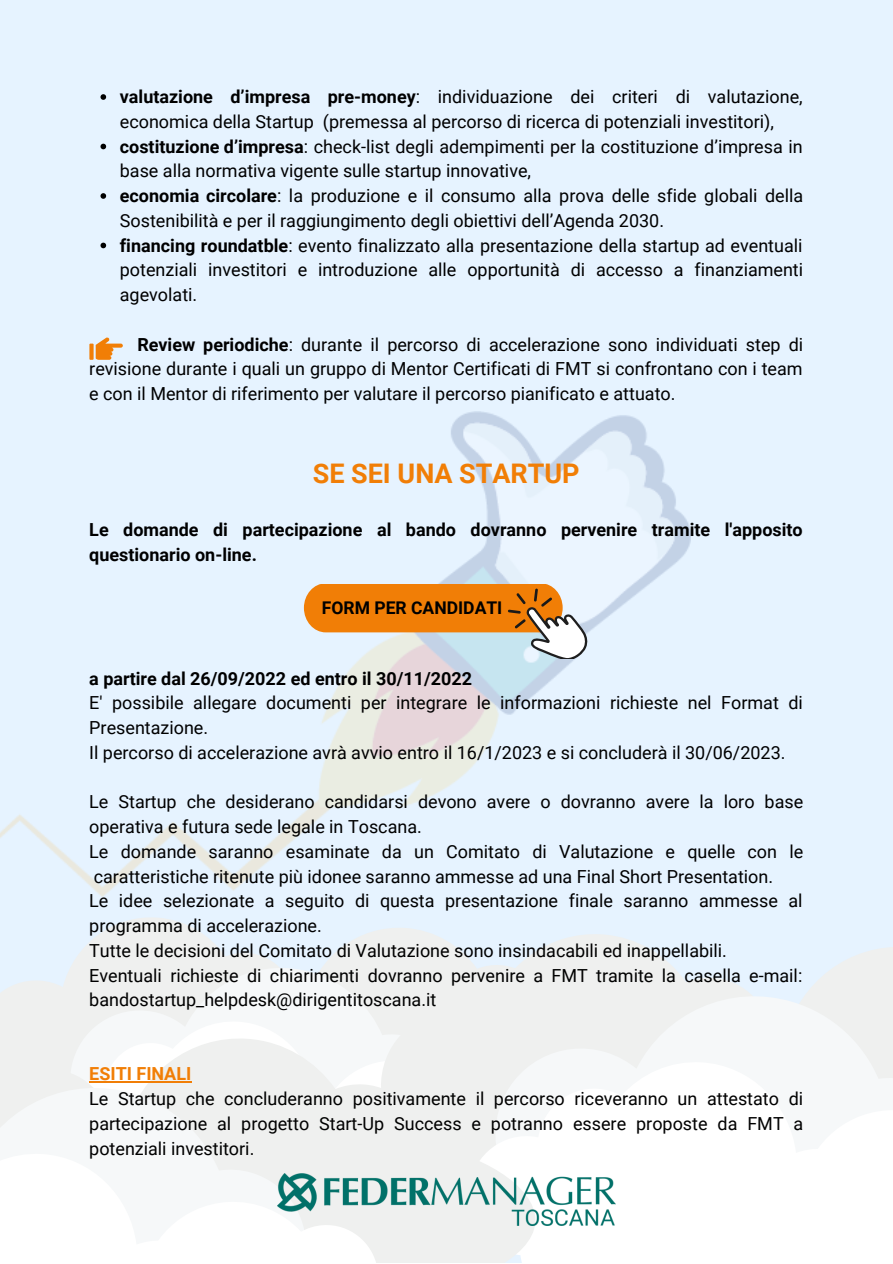
<style>
.page{position:relative;width:893px;height:1264px;background:#fff}
.page>*{position:absolute;margin:0;border:0;box-sizing:border-box;transform-origin:0 0}
.t1{font:700 27px "Roboto";color:#f17e06}
.t2{font:18px/24.8px "Roboto";color:#000}
.t3{font:700 18px/24.8px "Roboto";color:#000}
.t4{font:700 18px "Roboto";color:#f17e06}
.t5{font:700 17.55px "Roboto";color:#000}
.s1{font-weight:700}
</style>
<div class="page">
<div style="left:0;top:0;width:892px;height:1262px;background:#e6f3ff"></div>
<img style="left:0;top:411px;width:690px;height:486px">
<svg style="left:353px;top:928px;width:63px;height:29px"></svg>
<svg style="left:0;top:918px;width:353px;height:104px"></svg>
<svg style="left:62px;top:957px;width:316px;height:63px;fill:#eff0ef"></svg>
<svg style="left:843px;top:947px;width:49px;height:36px;fill:#eff0ef"></svg>
<svg style="left:378px;top:930px;width:465px;height:104px;fill:#eff0ef"></svg>
<svg style="left:485px;top:983px;width:407px;height:125px;fill:#eff0ef"></svg>
<svg style="left:885px;top:1108px;width:7px;height:154px"></svg>
<svg style="left:537px;top:1060px;width:348px;height:202px;fill:#fff"></svg>
<svg style="left:443px;top:1034px;width:94px;height:228px;fill:#eff0ef"></svg>
<svg style="left:0;top:1022px;width:443px;height:240px"></svg>
<svg style="left:100px;top:94px;width:6px;height:6px"></svg>
<svg style="left:100px;top:144px;width:6px;height:5px"></svg>
<svg style="left:100px;top:193px;width:6px;height:6px"></svg>
<svg style="left:100px;top:243px;width:6px;height:5px"></svg>
<hr style="left:89px;top:1081px;width:102px;height:1px;background:#f17e06">
<div style="left:89px;top:343px;width:5px;height:17px;background:#f17e06"></div>
<svg style="left:96px;top:337px;width:27px;height:23px"></svg>
<svg style="left:304px;top:584px;width:284px;height:75px"></svg>
<img style="left:278px;top:1173px;width:337px;height:52px">
<p class="t2" style="left:120px;top:85px;width:685px"><span class="s1">valutazione d’impresa pre-money</span>: individuazione dei criteri di valutazione, economica della Startup (premessa al percorso di ricerca di potenziali investitori), <span class="s1">costituzione d’impresa</span>: check-list degli adempimenti per la costituzione d’impresa in base alla normativa vigente sulle startup innovative,<br><span class="s1">economia circolare</span>: la produzione e il consumo alla prova delle sfide globali della Sostenibilità e per il raggiungimento degli obiettivi dell’Agenda 2030.<br><span class="s1">financing roundatble</span>: evento finalizzato alla presentazione della startup ad eventuali potenziali investitori e introduzione alle opportunità di accesso a finanziamenti agevolati.</p>
<p class="t2" style="left:89px;top:332px;width:715px;text-align:justify;text-indent:48px"><span class="s1">Review periodiche</span>: durante il percorso di accelerazione sono individuati step di revisione durante i quali un gruppo di Mentor Certificati di FMT si confrontano con i team e con il Mentor di riferimento per valutare il percorso pianificato e attuato.</p>
<h1 class="t1" style="left:313px;top:458px;width:268px">SE SEI UNA STARTUP</h1>
<p class="t3" style="left:89px;top:517px;width:715px">Le domande di partecipazione al bando dovranno pervenire tramite l'apposito questionario on-line.</p>
<p class="t5" style="left:322px;top:598px;width:182px">FORM PER CANDIDATI</p>
<p class="t3" style="left:89px;top:666px;width:384px">a partire dal 26/09/2022 ed entro il 30/11/2022</p>
<p class="t2" style="left:89px;top:690px;width:715px">E' possibile allegare documenti per integrare le informazioni richieste nel Format di<br>Presentazione.<br>Il percorso di accelerazione avrà avvio entro il 16/1/2023 e si concluderà il 30/06/2023.</p>
<p class="t2" style="left:89px;top:789px;width:715px">Le Startup che desiderano candidarsi devono avere o dovranno avere la loro base operativa e futura sede legale in Toscana.<br>Le domande saranno esaminate da un Comitato di Valutazione e quelle con le caratteristiche ritenute più idonee saranno ammesse ad una Final Short Presentation.<br>Le idee selezionate a seguito di questa presentazione finale saranno ammesse al programma di accelerazione.<br>Tutte le decisioni del Comitato di Valutazione sono insindacabili ed inappellabili.<br>Eventuali richieste di chiarimenti dovranno pervenire a FMT tramite la casella e-mail: bandostartup_helpdesk@dirigentitoscana.it</p>
<p class="t4" style="left:89px;top:1063px;width:104px">ESITI FINALI</p>
<p class="t2" style="left:89px;top:1086px;width:715px;text-align:justify">Le Startup che concluderanno positivamente il percorso riceveranno un attestato di partecipazione al progetto Start-Up Success e potranno essere proposte da FMT a potenziali investitori.</p>
</div>
